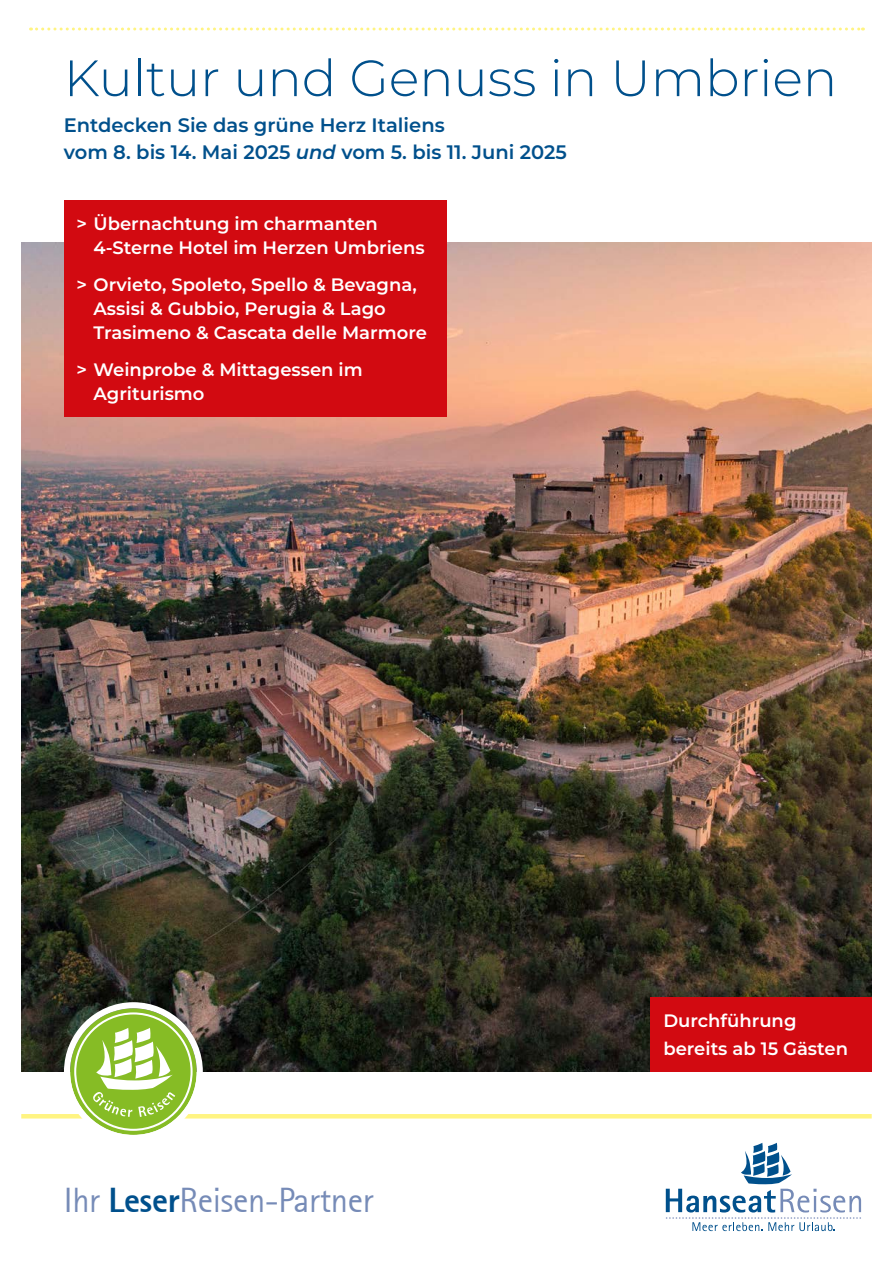
<style>
.page{position:relative;width:893px;height:1263px;background:#fff}
.page>*{position:absolute;margin:0;border:0;box-sizing:border-box;transform-origin:0 0}
.t1{font:300 51px "Montserrat";color:#00508c}
.t2{font:34.5px "Rotis Sans Serif";letter-spacing:-.01em;color:#768bb7}
.t3{font:600 19.5px/27px "Montserrat";color:#00508c}
.t4{font:600 18px/24px "Montserrat";color:#fff}
.s1{font-style:italic}
.s2{font-weight:800;color:#00508c}
</style>
<div class="page">
<svg style="left:31px;top:28px;width:832px;height:3px"></svg>
<hr style="left:21px;top:1114px;width:851px;height:4px;background:#fff482">
<svg style="left:666px;top:1143px;width:195px;height:88px"></svg>
<img style="left:21px;top:242px;width:851px;height:829px">
<div style="left:64px;top:200px;width:382px;height:217px;background:#d20a11"></div>
<div style="left:651px;top:997px;width:221px;height:74px;background:#d20a11"></div>
<svg style="left:70px;top:1008px;width:127px;height:127px;background:#93c23d"></svg>
<div style="left:64px;top:1002px;width:139px;height:139px;border:6px solid #fff;border-radius:50%"></div>
<div style="left:74px;top:1012px;width:119px;height:119px;border:2px solid #fff;border-radius:50%"></div>
<svg style="left:93px;top:1028px;width:82px;height:89px"></svg>
<h1 class="t1" style="left:64px;top:43px;width:775px">Kultur und Genuss in Umbrien</h1>
<p class="t3" style="left:64px;top:111px;width:504px">Entdecken Sie das grüne Herz Italiens<br>vom 8. bis 14. Mai 2025 <span class="s1">und</span> vom 5. bis 11. Juni 2025</p>
<p class="t4" style="left:94px;top:211px;width:333px;text-indent:-17px">&gt; Übernachtung im charmanten<br>4-Sterne Hotel im Herzen Umbriens</p>
<p class="t4" style="left:94px;top:272px;width:335px;text-indent:-17px">&gt; Orvieto, Spoleto, Spello &amp; Bevagna,<br>Assisi &amp; Gubbio, Perugia &amp; Lago<br>Trasimeno &amp; Cascata delle Marmore</p>
<p class="t4" style="left:94px;top:356px;width:271px;text-indent:-17px">&gt; Weinprobe &amp; Mittagessen im<br>Agriturismo</p>
<h2 class="t2" style="left:64px;top:1180px;width:311px">Ihr <span class="s2">Leser</span>Reisen-Partner</h2>
<p class="t4" style="left:663px;top:1006px;width:186px;line-height:27.8px">Durchführung bereits ab 15 Gästen</p>
</div>
